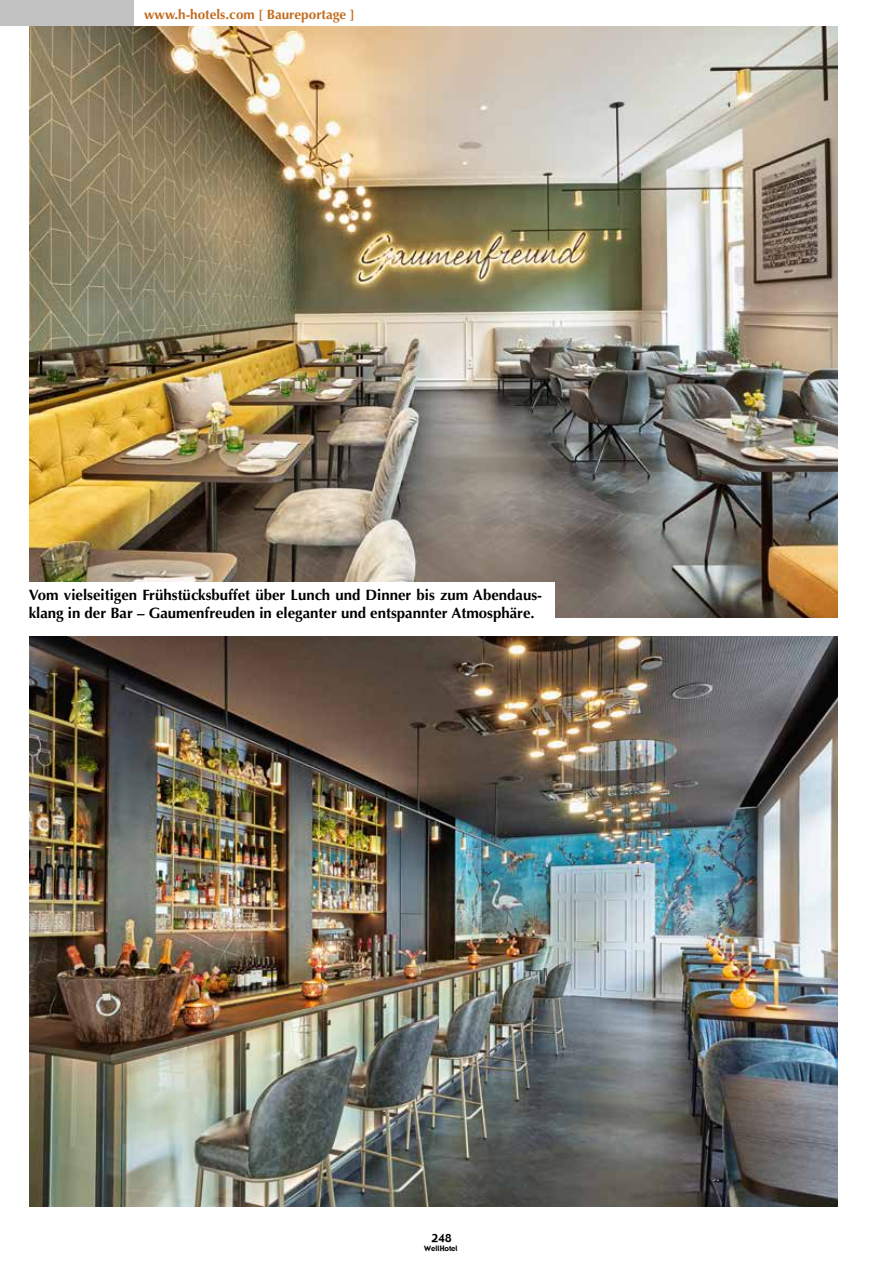
<style>
.page{position:relative;width:893px;height:1263px;background:#fff}
.page>*{position:absolute;margin:0;border:0;box-sizing:border-box;transform-origin:0 0}
.t1{font:700 15px/18px "Optima";color:#000}
.t2{font:700 13.5px "Optima";color:#c26c1f}
.t3{font:10.95px "Gadget";color:#000}
.t4{font:7.2px "Gadget";color:#000}
</style>
<div class="page">
<img style="left:30px;top:636px;width:808px;height:570px">
<img style="left:30px;top:26px;width:808px;height:591px">
<div style="left:29px;top:582px;width:526px;height:45px;background:#fff"></div>
<div style="left:0;top:0;width:134px;height:26px;background:#c2c2c3"></div>
<p class="t2" style="left:144px;top:7px;width:212px">www.h-hotels.com [ Baureportage ]</p>
<p class="t1" style="left:29px;top:586px;width:515px">Vom vielseitigen Frühstücksbuffet über Lunch und Dinner bis zum Abendaus&shy;klang in der Bar – Gaumenfreuden in eleganter und entspannter Atmosphäre.</p>
<p class="t3" style="left:431px;top:1231px;width:22px">248</p>
<p class="t4" style="left:424px;top:1244px;width:35px">WellHotel</p>
</div>
